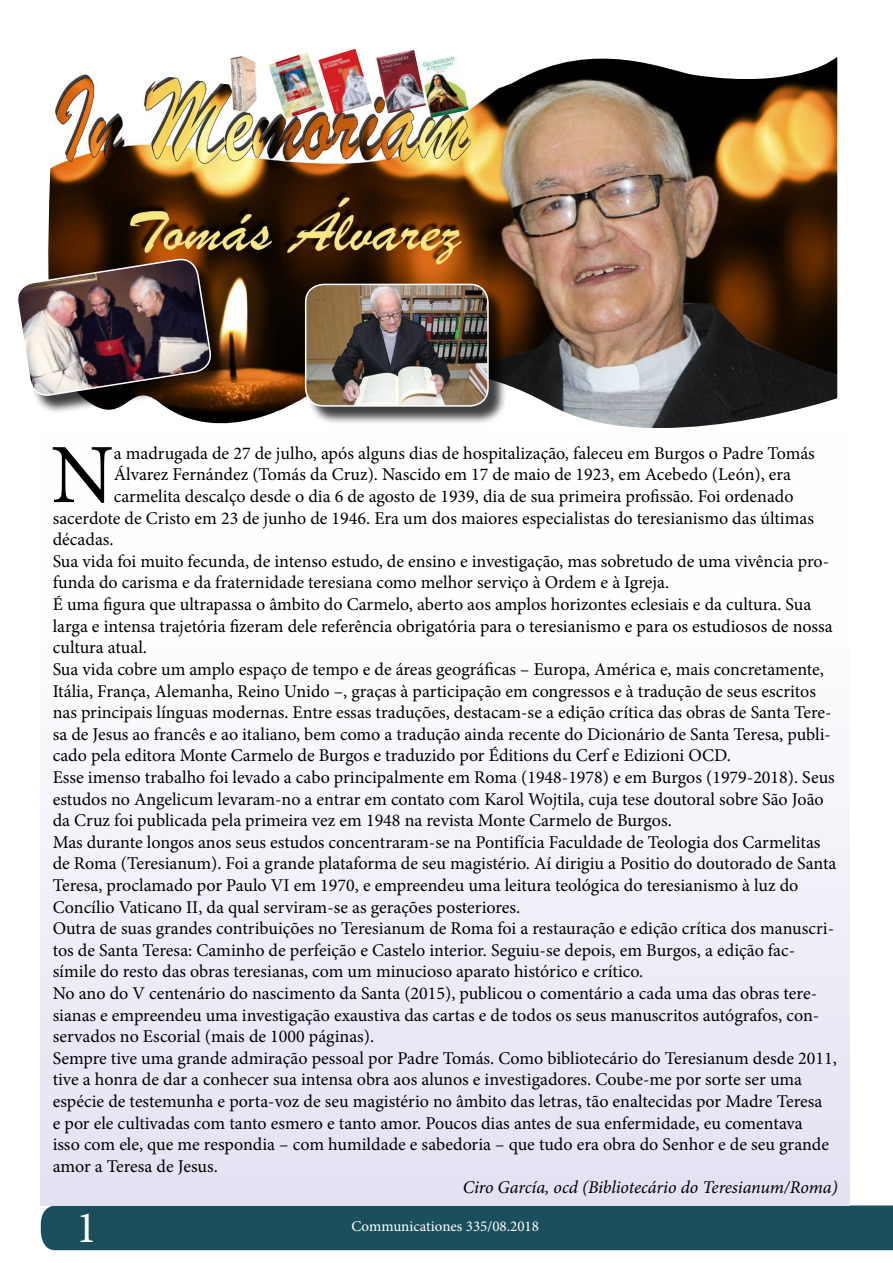
<style>
.page{position:relative;width:893px;height:1263px;background:#fff}
.page>*{position:absolute;margin:0;border:0;box-sizing:border-box;transform-origin:0 0}
.t1{font:84.45px "Minion Pro";color:#000}
.t2{font:45px "Minion Pro";color:#fff}
.t3{font:18px "Minion Pro";color:#000}
.t4{font:italic 18px "Minion Pro";letter-spacing:-.01em;color:#000}
.t5{font:15px "Minion Pro";color:#fff}
</style>
<div class="page">
<div style="left:41px;top:1205px;width:852px;height:45px;background:#1b4f5d"></div>
<div style="left:40px;top:428px;width:810px;height:777px;background:linear-gradient(to bottom,#fff,#e3e3f3)"></div>
<img style="left:47px;top:57px;width:790px;height:373px">
<div style="left:20px;top:261px;width:210px;height:153px;background:#000;opacity:.75"></div>
<img style="left:18px;top:256px;width:195px;height:143px">
<img style="left:230px;top:56px;width:38px;height:58px">
<img style="left:268px;top:52px;width:57px;height:67px">
<img style="left:318px;top:49px;width:54px;height:65px">
<img style="left:376px;top:50px;width:43px;height:63px">
<img style="left:419px;top:56px;width:50px;height:62px">
<div style="left:307px;top:286px;width:200px;height:139px;background:#000;opacity:.75"></div>
<img style="left:306px;top:284px;width:182px;height:122px">
<div style="left:305px;top:284px;width:184px;height:123px;border:2px solid #fff;border-radius:18px"></div>
<h1 class="t1" style="left:51px;top:418px;width:64px">N</h1>
<p class="t3" style="left:114px;top:441px;width:703px">a madrugada de 27 de julho, após alguns dias de hospitalização, faleceu em Burgos o Padre Tomás</p>
<p class="t3" style="left:114px;top:463px;width:679px">Álvarez Fernández (Tomás da Cruz). Nascido em 17 de maio de 1923, em Acebedo (León), era</p>
<p class="t3" style="left:114px;top:484px;width:681px">carmelita descalço desde o dia 6 de agosto de 1939, dia de sua primeira profissão. Foi ordenado</p>
<p class="t3" style="left:53px;top:506px;width:763px">sacerdote de Cristo em 23 de junho de 1946. Era um dos maiores especialistas do teresianismo das últimas</p>
<p class="t3" style="left:53px;top:527px;width:62px">décadas.</p>
<p class="t3" style="left:53px;top:549px;width:778px">Sua vida foi muito fecunda, de intenso estudo, de ensino e investigação, mas sobretudo de uma vivência pro-</p>
<p class="t3" style="left:53px;top:571px;width:618px">funda do carisma e da fraternidade teresiana como melhor serviço à Ordem e à Igreja.</p>
<p class="t3" style="left:53px;top:592px;width:760px">É uma figura que ultrapassa o âmbito do Carmelo, aberto aos amplos horizontes eclesiais e da cultura. Sua</p>
<p class="t3" style="left:53px;top:614px;width:781px">larga e intensa trajetória fizeram dele referência obrigatória para o teresianismo e para os estudiosos de nossa</p>
<p class="t3" style="left:53px;top:635px;width:96px">cultura atual.</p>
<p class="t3" style="left:53px;top:657px;width:773px">Sua vida cobre um amplo espaço de tempo e de áreas geográficas – Europa, América e, mais concretamente,</p>
<p class="t3" style="left:53px;top:679px;width:765px">Itália, França, Alemanha, Reino Unido –, graças à participação em congressos e à tradução de seus escritos</p>
<p class="t3" style="left:53px;top:700px;width:780px">nas principais línguas modernas. Entre essas traduções, destacam-se a edição crítica das obras de Santa Tere-</p>
<p class="t3" style="left:53px;top:722px;width:780px">sa de Jesus ao francês e ao italiano, bem como a tradução ainda recente do Dicionário de Santa Teresa, publi-</p>
<p class="t3" style="left:53px;top:743px;width:680px">cado pela editora Monte Carmelo de Burgos e traduzido por Éditions du Cerf e Edizioni OCD.</p>
<p class="t3" style="left:53px;top:765px;width:784px">Esse imenso trabalho foi levado a cabo principalmente em Roma (1948-1978) e em Burgos (1979-2018). Seus</p>
<p class="t3" style="left:53px;top:787px;width:772px">estudos no Angelicum levaram-no a entrar em contato com Karol Wojtila, cuja tese doutoral sobre São João</p>
<p class="t3" style="left:53px;top:808px;width:621px">da Cruz foi publicada pela primeira vez em 1948 na revista Monte Carmelo de Burgos.</p>
<p class="t3" style="left:53px;top:830px;width:769px">Mas durante longos anos seus estudos concentraram-se na Pontifícia Faculdade de Teologia dos Carmelitas</p>
<p class="t3" style="left:53px;top:851px;width:785px">de Roma (Teresianum). Foi a grande plataforma de seu magistério. Aí dirigiu a Positio do doutorado de Santa</p>
<p class="t3" style="left:53px;top:873px;width:747px">Teresa, proclamado por Paulo VI em 1970, e empreendeu uma leitura teológica do teresianismo à luz do</p>
<p class="t3" style="left:53px;top:895px;width:469px">Concílio Vaticano II, da qual serviram-se as gerações posteriores.</p>
<p class="t3" style="left:53px;top:916px;width:783px">Outra de suas grandes contribuições no Teresianum de Roma foi a restauração e edição crítica dos manuscri-</p>
<p class="t3" style="left:53px;top:938px;width:744px">tos de Santa Teresa: Caminho de perfeição e Castelo interior. Seguiu-se depois, em Burgos, a edição fac-</p>
<p class="t3" style="left:53px;top:959px;width:592px">símile do resto das obras teresianas, com um minucioso aparato histórico e crítico.</p>
<p class="t3" style="left:53px;top:981px;width:766px">No ano do V centenário do nascimento da Santa (2015), publicou o comentário a cada uma das obras tere-</p>
<p class="t3" style="left:53px;top:1003px;width:768px">sianas e empreendeu uma investigação exaustiva das cartas e de todos os seus manuscritos autógrafos, con-</p>
<p class="t3" style="left:53px;top:1024px;width:323px">servados no Escorial (mais de 1000 páginas).</p>
<p class="t3" style="left:53px;top:1046px;width:786px">Sempre tive uma grande admiração pessoal por Padre Tomás. Como bibliotecário do Teresianum desde 2011,</p>
<p class="t3" style="left:53px;top:1067px;width:751px">tive a honra de dar a conhecer sua intensa obra aos alunos e investigadores. Coube-me por sorte ser uma</p>
<p class="t3" style="left:53px;top:1089px;width:771px">espécie de testemunha e porta-voz de seu magistério no âmbito das letras, tão enaltecidas por Madre Teresa</p>
<p class="t3" style="left:53px;top:1111px;width:752px">e por ele cultivadas com tanto esmero e tanto amor. Poucos dias antes de sua enfermidade, eu comentava</p>
<p class="t3" style="left:53px;top:1132px;width:778px">isso com ele, que me respondia – com humildade e sabedoria – que tudo era obra do Senhor e de seu grande</p>
<p class="t3" style="left:53px;top:1154px;width:167px">amor a Teresa de Jesus.</p>
<p class="t4" style="left:463px;top:1175px;width:376px">Ciro García, ocd (Bibliotecário do Teresianum/Roma)</p>
<h2 class="t2" style="left:76px;top:1197px;width:23px">1</h2>
<p class="t5" style="left:351px;top:1216px;width:189px">Communicationes 335/08.2018</p>
</div>
